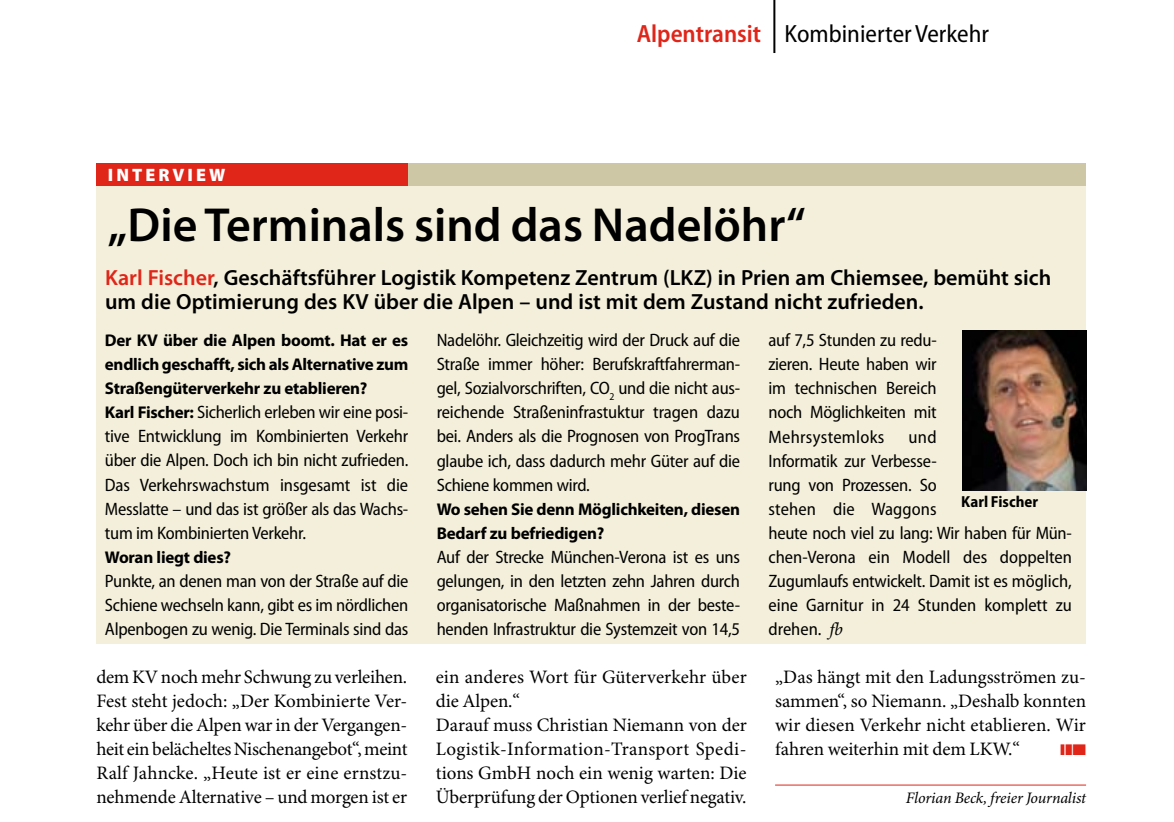
<style>
.page{position:relative;width:1174px;height:822px;background:#fff}
.page>*{position:absolute;margin:0;border:0;box-sizing:border-box;transform-origin:0 0}
.t1{font:600 48px "Myriad Pro";color:#000}
.t2{font:semi-condensed 25px "Myriad Pro";color:#000}
.t3{font:600 22px/24px "Myriad Pro";color:#000}
.t4{font:19px/24px "Minion Pro";color:#000;text-align:justify}
.t5{font:semi-condensed 18px/24px "Myriad Pro";letter-spacing:-.015em;color:#000;text-align:justify}
.t6{font:900 18px "Myriad Pro";letter-spacing:.17em;color:#fff}
.t7{font:700 17px/24px "Myriad Pro";letter-spacing:-.015em;color:#000;text-align:justify}
.t8{font:italic 16px "Minion Pro";letter-spacing:-.01em;color:#000}
.t9{font:700 semi-condensed 16px "Myriad Pro";color:#000}
.t10{font:15.4px "Zapf Dingbats Std";color:#e02519;scale:1.18 1}
.s1{font-weight:600;color:#e02519}
.s2{color:#e02519}
.s3{font-weight:700;font-stretch:normal;font-size:17px}
.s4{font-family:"Minion Pro";font-style:italic;font-stretch:normal}
</style>
<div class="page">
<div style="left:96px;top:178px;width:990px;height:466px;background:#f3efda"></div>
<div style="left:96px;top:163px;width:990px;height:23px;background:#cec7a5"></div>
<div style="left:96px;top:163px;width:312px;height:23px;background:#e02519"></div>
<hr style="left:775px;top:784px;width:311px;height:1px;background:#e02519">
<img style="left:962px;top:331px;width:124px;height:159px">
<hr style="left:773px;top:0;width:2px;height:53px;background:#000">
<p class="t6" style="left:108px;top:163px;width:119px">INTERVI EW</p>
<h2 class="t2" style="left:637px;top:21px;width:354px"><span class="s1">Alpentransit</span> Kombinierter Verkehr</h2>
<h1 class="t1" style="left:108px;top:194px;width:699px">„Die Terminals sind das Nadelöhr“</h1>
<p class="t3" style="left:105px;top:265px;width:947px"><span class="s2">Karl Fischer</span>, Geschäftsführer Logistik Kompetenz Zentrum (LKZ) in Prien am Chiemsee, bemüht sich um die Optimierung des KV über die Alpen – und ist mit dem Zustand nicht zufrieden.</p>
<p class="t7" style="left:105px;top:328px;width:305px">Der KV über die Alpen boomt. Hat er es endlich geschafft, sich als Alternative zum Straßengüterverkehr zu etablieren?</p>
<p class="t5" style="left:105px;top:401px;width:305px"><span class="s3">Karl Fischer:</span> Sicherlich erleben wir eine posi&shy;tive Entwicklung im Kombinierten Verkehr über die Alpen. Doch ich bin nicht zufrieden.<br>Das Verkehrswachstum insgesamt ist die Messlatte – und das ist größer als das Wachs&shy;tum im Kombinierten Verkehr.</p>
<p class="t7" style="left:105px;top:544px;width:128px">Woran liegt dies?</p>
<p class="t5" style="left:105px;top:569px;width:305px">Punkte, an denen man von der Straße auf die Schiene wechseln kann, gibt es im nördlichen Alpenbogen zu wenig. Die Terminals sind das</p>
<p class="t4" style="left:96px;top:665px;width:312px">dem KV noch mehr Schwung zu verleihen.<br>Fest steht jedoch: „Der Kombinierte Ver&shy;kehr über die Alpen war in der Vergangen&shy;heit ein belächeltes Nischenangebot“, meint Ralf Jahncke. „Heute ist er eine ernstzu&shy;nehmende Alternative – und morgen ist er</p>
<p class="t5" style="left:437px;top:329px;width:305px">Nadelöhr. Gleichzeitig wird der Druck auf die Straße immer höher: Berufskraftfahrerman&shy;gel, Sozialvorschriften, CO<sub>2</sub> und die nicht aus&shy;reichende Straßeninfrastuktur tragen dazu bei. Anders als die Prognosen von ProgTrans glaube ich, dass dadurch mehr Güter auf die Schiene kommen wird.</p>
<p class="t7" style="left:437px;top:496px;width:305px">Wo sehen Sie denn Möglichkeiten, diesen<br>Bedarf zu befriedigen?</p>
<p class="t5" style="left:437px;top:545px;width:305px">Auf der Strecke München-Verona ist es uns gelungen, in den letzten zehn Jahren durch organisatorische Maßnahmen in der beste&shy;henden Infrastruktur die Systemzeit von 14,5</p>
<p class="t5" style="left:768px;top:329px;width:170px">auf 7,5 Stunden zu redu&shy;zieren. Heute haben wir im technischen Bereich noch Möglichkeiten mit Mehrsystemloks</p>
<p class="t5" style="left:768px;top:425px;width:305px;text-align:left;text-indent:140px">und<br>Informatik zur Verbesse-<br>rung von Prozessen. So<br>stehen die Waggons<br>heute noch viel zu lang: Wir haben für Mün&shy;chen-Verona ein Modell des doppelten<br>Zugumlaufs entwickelt. Damit ist es möglich, eine Garnitur in 24 Stunden komplett zu drehen. <span class="s4">fb</span></p>
<p class="t9" style="left:961px;top:493px;width:78px">Karl Fischer</p>
<p class="t4" style="left:436px;top:665px;width:313px;text-align:left">ein anderes Wort für Güterverkehr über die Alpen.“<br>Darauf muss Christian Niemann von der Logistik-Information-Transport Spedi&shy;tions GmbH noch ein wenig warten: Die Überprüfung der Optionen verlief negativ.</p>
<p class="t4" style="left:775px;top:665px;width:312px">„Das hängt mit den Ladungsströmen zu&shy;sammen“, so Niemann. „Deshalb konnten wir diesen Verkehr nicht etablieren. Wir fahren weiterhin mit dem LKW.“</p>
<p class="t10" style="left:1060px;top:742px;width:24px">❙❚■</p>
<p class="t8" style="left:906px;top:788px;width:182px">Florian Beck, freier Journalist</p>
</div>
